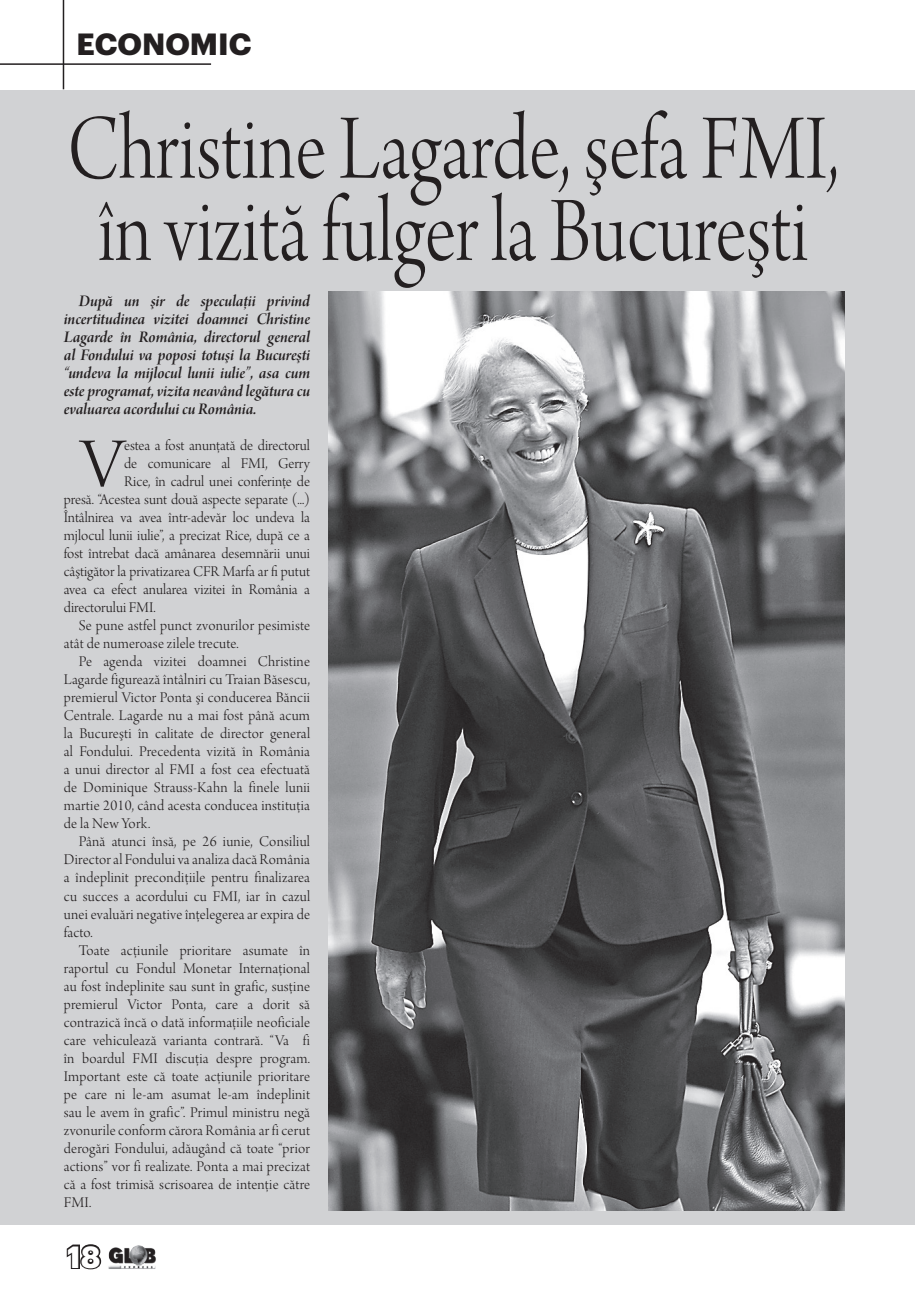
<style>
.page{position:relative;width:915px;height:1306px;background:#fff}
.page>*{position:absolute;margin:0;border:0;box-sizing:border-box;transform-origin:0 0}
.t1{font:97.2px/82.2px "Arno Pro Light Display";color:#231f20;text-align:center;scale:.83 1}
.t2{font:74.25px "Arno Pro Light Display";color:#231f20}
.t3{font:700 30px "Graphik";color:#231f20}
.t4{font:700 30px "Graphik";color:#fff}
.t5{font:17.25px/18px "Arno Pro Smbd Italic Display";letter-spacing:-.005em;color:#231f20;text-align:justify}
.t6{font:15.75px "Arno Pro Light Display";letter-spacing:.01em;color:#231f20}
</style>
<div class="page">
<div style="left:0;top:90px;width:914px;height:1135px;background:#d1d2d4"></div>
<hr style="left:63px;top:0;width:1px;height:89px;background:#231f20">
<hr style="left:0;top:63px;width:211px;height:2px;background:#231f20">
<svg style="left:66px;top:1244px;width:36px;height:26px"></svg>
<img style="left:108px;top:1245px;width:48px;height:24px">
<img style="left:328px;top:291px;width:515px;height:919px">
<h3 class="t3" style="left:77px;top:21px;width:176px">ECONOMIC</h3>
<h1 class="t1" style="left:67px;top:114px;width:930px">Christine Lagarde, şefa FMI, în vizită fulger la Bucureşti</h1>
<p class="t5" style="left:64px;top:293px;width:248px;text-indent:15px">După un şir de speculaţii privind incertitudinea vizitei doamnei Christine Lagarde în România, directorul general al Fondului va poposi totuşi la Bucureşti “undeva la mijlocul lunii iulie”, asa cum este programat, vizita neavând legătura cu evaluarea acordului cu România.</p>
<h2 class="t2" style="left:81px;top:424px;width:45px">V</h2>
<p class="t6" style="left:124px;top:437px;width:187px">estea a fost anunţată de directorul</p>
<p class="t6" style="left:124px;top:455px;width:187px">de comunicare al FMI, Gerry</p>
<p class="t6" style="left:124px;top:473px;width:187px">Rice, în cadrul unei conferinţe de</p>
<p class="t6" style="left:64px;top:491px;width:247px">presă. “Acestea sunt două aspecte separate (...)</p>
<p class="t6" style="left:64px;top:509px;width:248px">Întâlnirea va avea într-adevăr loc undeva la</p>
<p class="t6" style="left:64px;top:527px;width:247px">mjlocul lunii iulie”, a precizat Rice, după ce a</p>
<p class="t6" style="left:64px;top:545px;width:248px">fost întrebat dacă amânarea desemnării unui</p>
<p class="t6" style="left:64px;top:563px;width:248px">câştigător la privatizarea CFR Marfa ar fi putut</p>
<p class="t6" style="left:64px;top:581px;width:247px">avea ca efect anularea vizitei în România a</p>
<p class="t6" style="left:64px;top:599px;width:93px">directorului FMI.</p>
<p class="t6" style="left:79px;top:617px;width:233px">Se pune astfel punct zvonurilor pesimiste</p>
<p class="t6" style="left:64px;top:635px;width:176px">atât de numeroase zilele trecute.</p>
<p class="t6" style="left:79px;top:653px;width:233px">Pe agenda vizitei doamnei Christine</p>
<p class="t6" style="left:64px;top:671px;width:247px">Lagarde figurează întâlniri cu Traian Băsescu,</p>
<p class="t6" style="left:64px;top:689px;width:248px">premierul Victor Ponta şi conducerea Băncii</p>
<p class="t6" style="left:64px;top:707px;width:247px">Centrale. Lagarde nu a mai fost până acum</p>
<p class="t6" style="left:64px;top:725px;width:248px">la Bucureşti în calitate de director general</p>
<p class="t6" style="left:64px;top:743px;width:247px">al Fondului. Precedenta vizită în România</p>
<p class="t6" style="left:64px;top:761px;width:247px">a unui director al FMI a fost cea efectuată</p>
<p class="t6" style="left:64px;top:779px;width:248px">de Dominique Strauss-Kahn la finele lunii</p>
<p class="t6" style="left:64px;top:797px;width:247px">martie 2010, când acesta conducea instituţia</p>
<p class="t6" style="left:64px;top:815px;width:88px">de la New York.</p>
<p class="t6" style="left:79px;top:833px;width:232px">Până atunci însă, pe 26 iunie, Consiliul</p>
<p class="t6" style="left:64px;top:851px;width:248px">Director al Fondului va analiza dacă România</p>
<p class="t6" style="left:64px;top:869px;width:247px">a îndeplinit precondiţiile pentru finalizarea</p>
<p class="t6" style="left:64px;top:887px;width:248px">cu succes a acordului cu FMI, iar în cazul</p>
<p class="t6" style="left:64px;top:905px;width:247px">unei evaluări negative înţelegerea ar expira de</p>
<p class="t6" style="left:64px;top:923px;width:30px">facto.</p>
<p class="t6" style="left:79px;top:941px;width:232px">Toate acţiunile prioritare asumate în</p>
<p class="t6" style="left:64px;top:959px;width:248px">raportul cu Fondul Monetar Internaţional</p>
<p class="t6" style="left:64px;top:977px;width:248px">au fost îndeplinite sau sunt în grafic, susţine</p>
<p class="t6" style="left:64px;top:995px;width:248px">premierul Victor Ponta, care a dorit să</p>
<p class="t6" style="left:64px;top:1013px;width:247px">contrazică încă o dată informaţiile neoficiale</p>
<p class="t6" style="left:64px;top:1031px;width:247px">care vehiculează varianta contrară. “Va fi</p>
<p class="t6" style="left:64px;top:1049px;width:247px">în boardul FMI discuţia despre program.</p>
<p class="t6" style="left:64px;top:1067px;width:248px">Important este că toate acţiunile prioritare</p>
<p class="t6" style="left:64px;top:1085px;width:248px">pe care ni le-am asumat le-am îndeplinit</p>
<p class="t6" style="left:64px;top:1103px;width:247px">sau le avem în grafic”. Primul ministru negă</p>
<p class="t6" style="left:64px;top:1121px;width:247px">zvonurile conform cărora România ar fi cerut</p>
<p class="t6" style="left:64px;top:1139px;width:248px">derogări Fondului, adăugând că toate “prior</p>
<p class="t6" style="left:64px;top:1157px;width:247px">actions” vor fi realizate. Ponta a mai precizat</p>
<p class="t6" style="left:64px;top:1175px;width:248px">că a fost trimisă scrisoarea de intenţie către</p>
<p class="t6" style="left:64px;top:1193px;width:29px">FMI.</p>
<h3 class="t4" style="left:67px;top:1233px;width:35px">18</h3>
</div>
